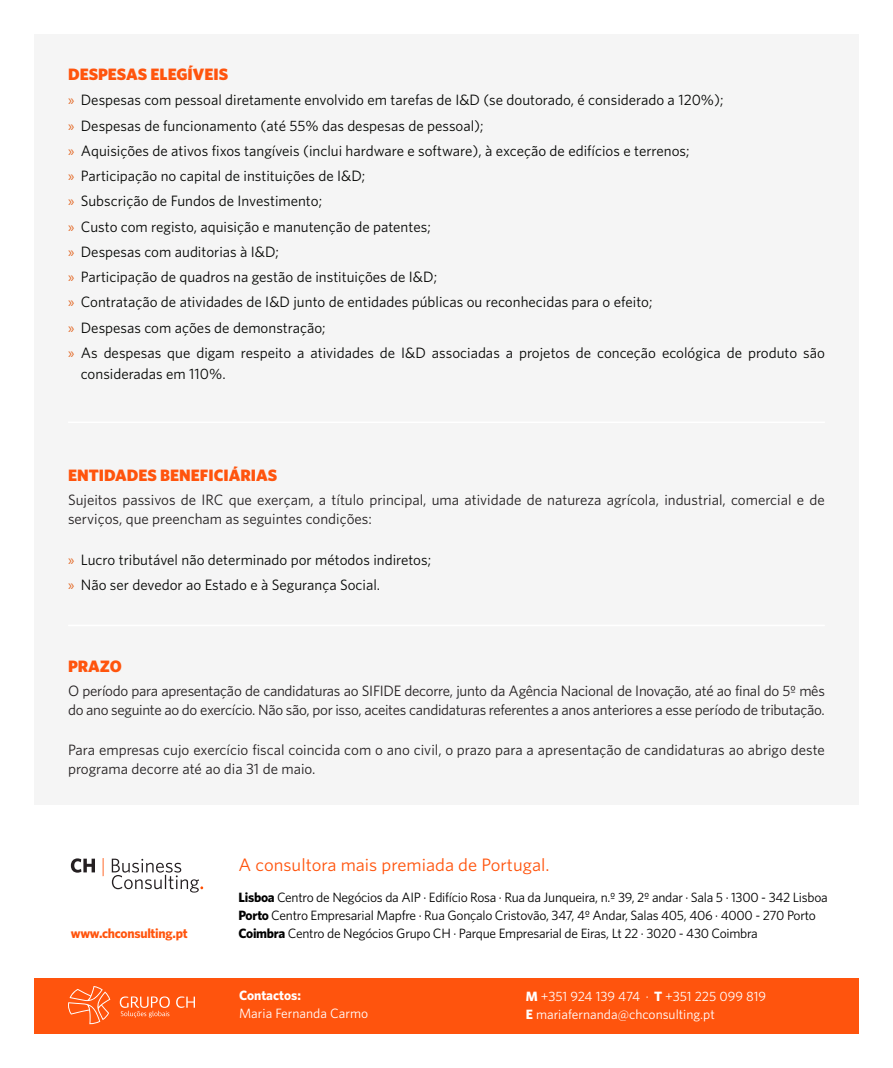
<style>
.page{position:relative;width:893px;height:1068px;background:#fff}
.page>*{position:absolute;margin:0;border:0;box-sizing:border-box;transform-origin:0 0}
.t1{font:18px "Whitney";color:#ff540d}
.titulo{font:900 16.5px "Whitney";color:#ff540d}
.t2{font:15px/21px "Whitney";color:#040503}
.corpo_de_texto{font:15px/19.5px "Whitney";letter-spacing:-.01em;color:#231f20}
.t3{font:13.5px "Whitney";letter-spacing:-.02em;color:#000}
.t4{font:13.5px "Whitney";color:#fff}
.t5{font:700 13.5px "Whitney";letter-spacing:-.02em;color:#ff540d}
.t6{font:700 13.5px "Whitney";color:#fff}
.s1{font-family:"Myriad Pro";color:#e36926}
.s2{font-weight:700}
</style>
<div class="page">
<div style="left:34px;top:34px;width:825px;height:770px;background:#f5f5f5"></div>
<div style="left:34px;top:978px;width:825px;height:55px;background:#ff540d"></div>
<svg style="left:71px;top:858px;width:24px;height:14px"></svg>
<svg style="left:103px;top:858px;width:1px;height:18px"></svg>
<svg style="left:112px;top:858px;width:91px;height:34px"></svg>
<svg style="left:68px;top:986px;width:42px;height:37px"></svg>
<svg style="left:176px;top:996px;width:19px;height:11px"></svg>
<svg style="left:120px;top:996px;width:50px;height:21px"></svg>
<hr style="left:68px;top:421px;width:757px;height:2px;background:#fff">
<hr style="left:68px;top:624px;width:757px;height:2px;background:#fff">
<p class="titulo" style="left:68px;top:64px;width:162px">DESPESAS ELEGÍVEIS</p>
<p class="t2" style="left:68px;top:89px;width:657px"><span class="s1">»</span> Despesas com pessoal diretamente envolvido em tarefas de I&amp;D (se doutorado, é considerado a 120%);</p>
<p class="t2" style="left:68px;top:114px;width:417px"><span class="s1">»</span> Despesas de funcionamento (até 55% das despesas de pessoal);</p>
<p class="t2" style="left:68px;top:140px;width:623px"><span class="s1">»</span> Aquisições de ativos fixos tangíveis (inclui hardware e software), à exceção de edifícios e terrenos;</p>
<p class="t2" style="left:68px;top:165px;width:299px"><span class="s1">»</span> Participação no capital de instituições de I&amp;D;</p>
<p class="t2" style="left:68px;top:190px;width:256px"><span class="s1">»</span> Subscrição de Fundos de Investimento;</p>
<p class="t2" style="left:68px;top:215px;width:364px"><span class="s1">»</span> Custo com registo, aquisição e manutenção de patentes;</p>
<p class="t2" style="left:68px;top:241px;width:213px"><span class="s1">»</span> Despesas com auditorias à I&amp;D;</p>
<p class="t2" style="left:68px;top:266px;width:371px"><span class="s1">»</span> Participação de quadros na gestão de instituições de I&amp;D;</p>
<p class="t2" style="left:68px;top:291px;width:586px"><span class="s1">»</span> Contratação de atividades de I&amp;D junto de entidades públicas ou reconhecidas para o efeito;</p>
<p class="t2" style="left:68px;top:316px;width:259px"><span class="s1">»</span> Despesas com ações de demonstração;</p>
<p class="t2" style="left:81px;top:342px;width:746px;text-indent:-13px"><span class="s1">»</span> As despesas que digam respeito a atividades de I&amp;D associadas a projetos de conceção ecológica de produto são consideradas em 110%.</p>
<p class="titulo" style="left:68px;top:465px;width:211px">ENTIDADES BENEFICIÁRIAS</p>
<p class="corpo_de_texto" style="left:68px;top:489px;width:758px">Sujeitos passivos de IRC que exerçam, a título principal, uma atividade de natureza agrícola, industrial, comercial e de serviços, que preencham as seguintes condições:</p>
<p class="t2" style="left:68px;top:548px;width:365px"><span class="s1">»</span> Lucro tributável não determinado por métodos indiretos;</p>
<p class="t2" style="left:68px;top:573px;width:314px"><span class="s1">»</span> Não ser devedor ao Estado e à Segurança Social.</p>
<p class="titulo" style="left:68px;top:656px;width:55px">PRAZO</p>
<p class="corpo_de_texto" style="left:68px;top:680px;width:758px">O período para apresentação de candidaturas ao SIFIDE decorre, junto da Agência Nacional de Inovação, até ao final do 5º mês do ano seguinte ao do exercício. Não são, por isso, aceites candidaturas referentes a anos anteriores a esse período de tributação.</p>
<p class="corpo_de_texto" style="left:68px;top:739px;width:758px">Para empresas cujo exercício fiscal coincida com o ano civil, o prazo para a apresentação de candidaturas ao abrigo deste programa decorre até ao dia 31 de maio.</p>
<p class="t5" style="left:71px;top:925px;width:118px">www.chconsulting.pt</p>
<p class="t1" style="left:239px;top:853px;width:312px">A consultora mais premiada de Portugal.</p>
<p class="t3" style="left:238px;top:889px;width:591px"><span class="s2">Lisboa</span> Centro de Negócios da AIP · Edifício Rosa · Rua da Junqueira, n.º 39, 2º andar · Sala 5 · 1300 - 342 Lisboa</p>
<p class="t3" style="left:238px;top:907px;width:579px"><span class="s2">Porto</span> Centro Empresarial Mapfre · Rua Gonçalo Cristovão, 347, 4º Andar, Salas 405, 406 · 4000 - 270 Porto</p>
<p class="t3" style="left:238px;top:925px;width:521px"><span class="s2">Coimbra</span> Centro de Negócios Grupo CH · Parque Empresarial de Eiras, Lt 22 · 3020 - 430 Coimbra</p>
<p class="t6" style="left:239px;top:986px;width:63px">Contactos:</p>
<p class="t4" style="left:239px;top:1004px;width:131px">Maria Fernanda Carmo</p>
<p class="t4" style="left:526px;top:987px;width:242px"><span class="s2">M</span> +351 924 139 474 · <span class="s2">T</span> +351 225 099 819</p>
<p class="t4" style="left:526px;top:1005px;width:190px"><span class="s2">E</span> mariafernanda@chconsulting.pt</p>
</div>
